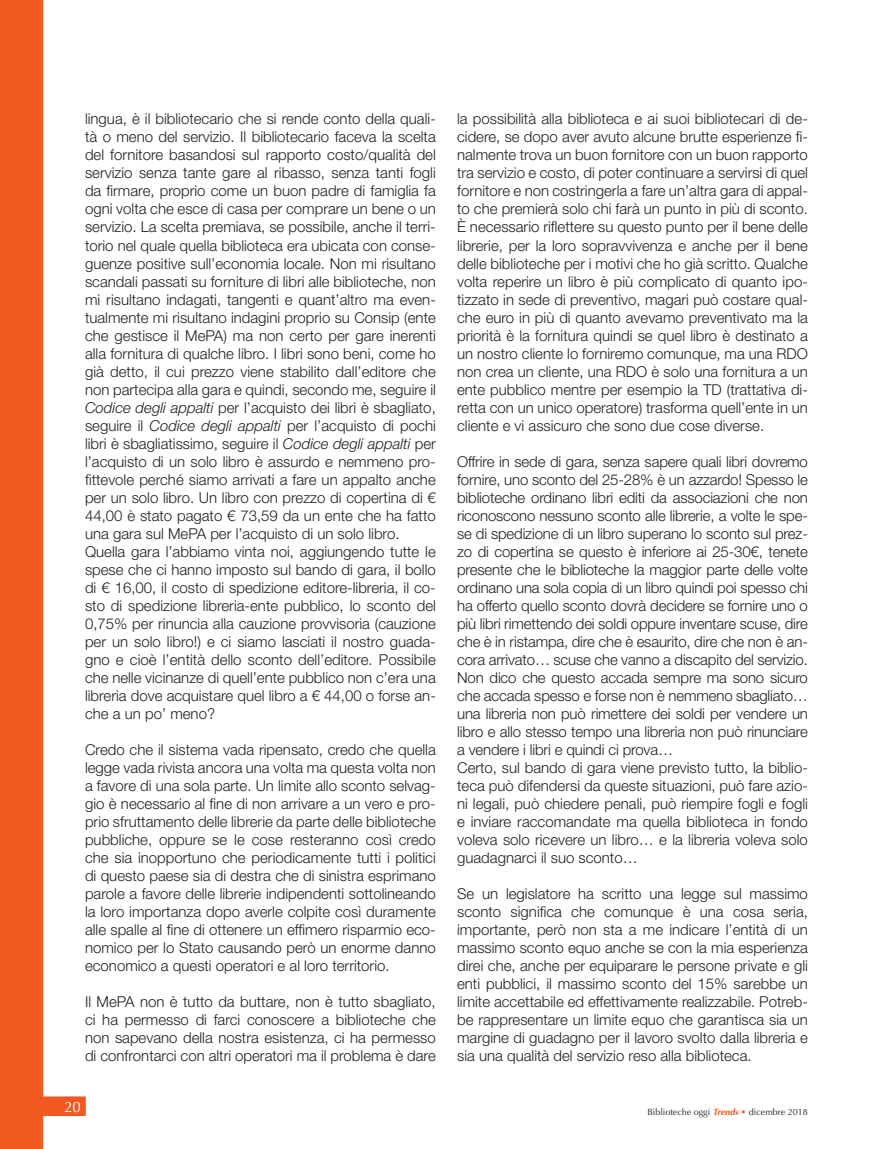
<style>
.page{position:relative;width:893px;height:1149px;background:#fff}
.page>*{position:absolute;margin:0;border:0;box-sizing:border-box;transform-origin:0 0}
.t1{font:300 15px/18px "Helvetica Neue LT Std";color:#231f20;text-align:justify}
.t2{font:15px "Optima";color:#fff}
.t3{font:9px "Optima";color:#231f20}
.s1{font-style:italic}
.s2{font-weight:700;font-style:italic;color:#f15921}
.s3{color:#f15921}
</style>
<div class="page">
<svg style="left:43px;top:1096px;width:43px;height:19px"></svg>
<div style="left:0;top:0;width:43px;height:1148px;background:#f15921"></div>
<p class="t1" style="left:85px;top:110px;width:352px;text-align:left">lingua, è il bibliotecario che si rende conto della quali&shy;tà o meno del servizio. Il bibliotecario faceva la scelta del fornitore basandosi sul rapporto costo/qualità del servizio senza tante gare al ribasso, senza tanti fogli da firmare, proprio come un buon padre di famiglia fa ogni volta che esce di casa per comprare un bene o un servizio. La scelta premiava, se possibile, anche il terri&shy;torio nel quale quella biblioteca era ubicata con conse&shy;guenze positive sull’economia locale. Non mi risultano scandali passati su forniture di libri alle biblioteche, non mi risultano indagati, tangenti e quant’altro ma even&shy;tualmente mi risultano indagini proprio su Consip (ente che gestisce il MePA) ma non certo per gare inerenti alla fornitura di qualche libro. I libri sono beni, come ho già detto, il cui prezzo viene stabilito dall’editore che non partecipa alla gara e quindi, secondo me, seguire il <span class="s1">Codice degli appalti</span> per l’acquisto dei libri è sbagliato, seguire il <span class="s1">Codice degli appalti</span> per l’acquisto di pochi libri è sbagliatissimo, seguire il <span class="s1">Codice degli appalti</span> per l’acquisto di un solo libro è assurdo e nemmeno pro&shy;fittevole perché siamo arrivati a fare un appalto anche per un solo libro. Un libro con prezzo di copertina di € 44,00 è stato pagato € 73,59 da un ente che ha fatto una gara sul MePA per l’acquisto di un solo libro.<br>Quella gara l’abbiamo vinta noi, aggiungendo tutte le spese che ci hanno imposto sul bando di gara, il bollo di € 16,00, il costo di spedizione editore-libreria, il co&shy;sto di spedizione libreria-ente pubblico, lo sconto del 0,75% per rinuncia alla cauzione provvisoria (cauzione per un solo libro!) e ci siamo lasciati il nostro guada&shy;gno e cioè l’entità dello sconto dell’editore. Possibile che nelle vicinanze di quell’ente pubblico non c’era una libreria dove acquistare quel libro a € 44,00 o forse an&shy;che a un po’ meno?</p>
<p class="t1" style="left:85px;top:740px;width:352px">Credo che il sistema vada ripensato, credo che quella legge vada rivista ancora una volta ma questa volta non a favore di una sola parte. Un limite allo sconto selvag&shy;gio è necessario al fine di non arrivare a un vero e pro&shy;prio sfruttamento delle librerie da parte delle biblioteche pubbliche, oppure se le cose resteranno così credo che sia inopportuno che periodicamente tutti i politici di questo paese sia di destra che di sinistra esprimano parole a favore delle librerie indipendenti sottolineando la loro importanza dopo averle colpite così duramente alle spalle al fine di ottenere un effimero risparmio eco&shy;nomico per lo Stato causando però un enorme danno economico a questi operatori e al loro territorio.</p>
<p class="t1" style="left:85px;top:992px;width:352px">Il MePA non è tutto da buttare, non è tutto sbagliato, ci ha permesso di farci conoscere a biblioteche che non sapevano della nostra esistenza, ci ha permesso di confrontarci con altri operatori ma il problema è dare</p>
<p class="t2" style="left:65px;top:1097px;width:18px">20</p>
<p class="t1" style="left:457px;top:110px;width:352px">la possibilità alla biblioteca e ai suoi bibliotecari di de&shy;cidere, se dopo aver avuto alcune brutte esperienze fi&shy;nalmente trova un buon fornitore con un buon rapporto tra servizio e costo, di poter continuare a servirsi di quel fornitore e non costringerla a fare un’altra gara di appal&shy;to che premierà solo chi farà un punto in più di sconto.<br>È necessario riflettere su questo punto per il bene delle librerie, per la loro sopravvivenza e anche per il bene delle biblioteche per i motivi che ho già scritto. Qualche volta reperire un libro è più complicato di quanto ipo&shy;tizzato in sede di preventivo, magari può costare qual&shy;che euro in più di quanto avevamo preventivato ma la priorità è la fornitura quindi se quel libro è destinato a un nostro cliente lo forniremo comunque, ma una RDO non crea un cliente, una RDO è solo una fornitura a un ente pubblico mentre per esempio la TD (trattativa di&shy;retta con un unico operatore) trasforma quell’ente in un cliente e vi assicuro che sono due cose diverse.</p>
<p class="t1" style="left:457px;top:452px;width:352px;text-align:left">Offrire in sede di gara, senza sapere quali libri dovremo fornire, uno sconto del 25-28% è un azzardo! Spesso le biblioteche ordinano libri editi da associazioni che non riconoscono nessuno sconto alle librerie, a volte le spe&shy;se di spedizione di un libro superano lo sconto sul prez&shy;zo di copertina se questo è inferiore ai 25-30€, tenete presente che le biblioteche la maggior parte delle volte ordinano una sola copia di un libro quindi poi spesso chi ha offerto quello sconto dovrà decidere se fornire uno o più libri rimettendo dei soldi oppure inventare scuse, dire che è in ristampa, dire che è esaurito, dire che non è an&shy;cora arrivato… scuse che vanno a discapito del servizio.<br>Non dico che questo accada sempre ma sono sicuro che accada spesso e forse non è nemmeno sbagliato… una libreria non può rimettere dei soldi per vendere un libro e allo stesso tempo una libreria non può rinunciare a vendere i libri e quindi ci prova…<br>Certo, sul bando di gara viene previsto tutto, la biblio&shy;teca può difendersi da queste situazioni, può fare azio&shy;ni legali, può chiedere penali, può riempire fogli e fogli e inviare raccomandate ma quella biblioteca in fondo voleva solo ricevere un libro… e la libreria voleva solo guadagnarci il suo sconto…</p>
<p class="t1" style="left:457px;top:884px;width:352px">Se un legislatore ha scritto una legge sul massimo sconto significa che comunque è una cosa seria, importante, però non sta a me indicare l’entità di un massimo sconto equo anche se con la mia esperienza direi che, anche per equiparare le persone private e gli enti pubblici, il massimo sconto del 15% sarebbe un limite accettabile ed effettivamente realizzabile. Potreb&shy;be rappresentare un limite equo che garantisca sia un margine di guadagno per il lavoro svolto dalla libreria e sia una qualità del servizio reso alla biblioteca.</p>
<p class="t3" style="left:647px;top:1106px;width:162px">Biblioteche oggi <span class="s2">Trends</span> <span class="s3">•</span> dicembre 2018</p>
</div>
